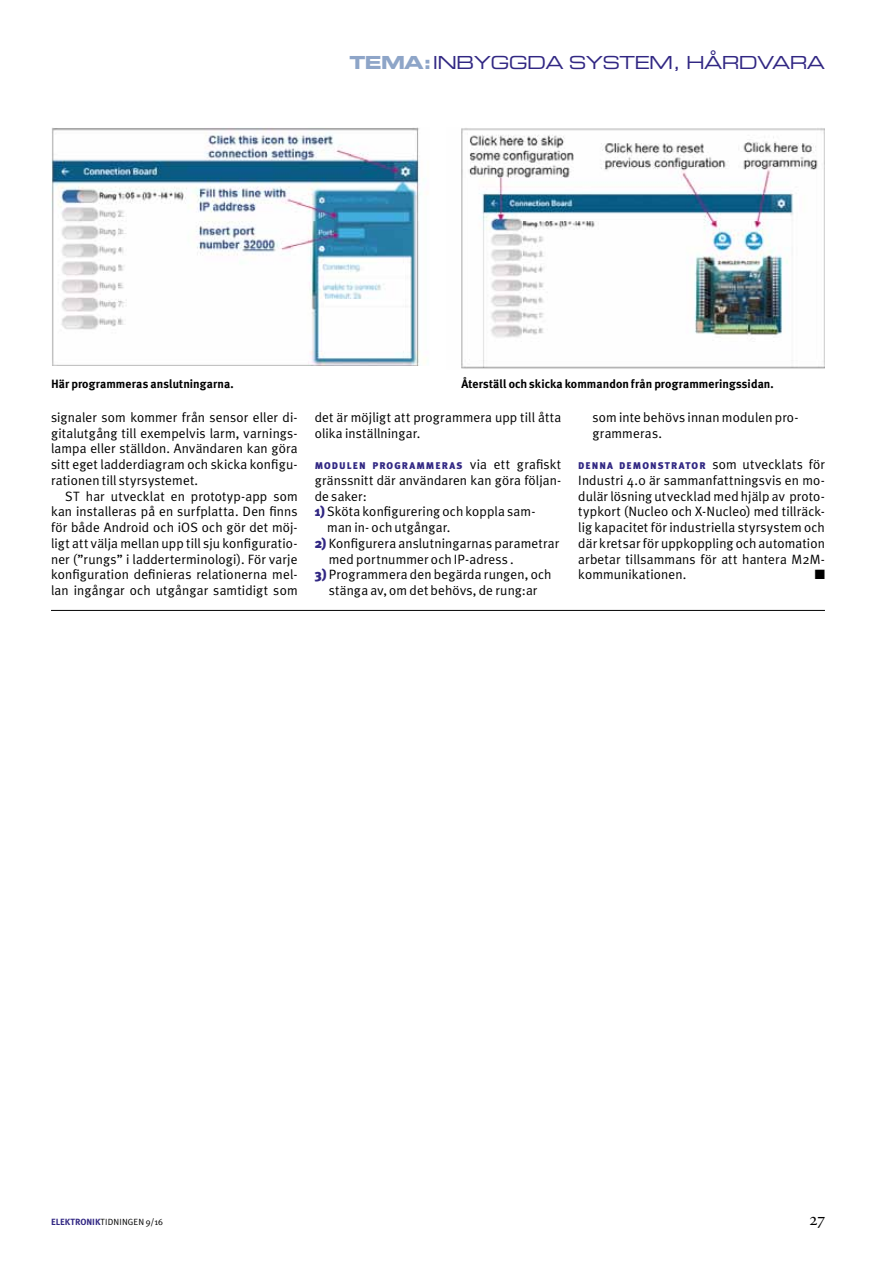
<style>
.page{position:relative;width:893px;height:1263px;background:#fff}
.page>*{position:absolute;margin:0;border:0;box-sizing:border-box;transform-origin:0 0}
.t1{font:18px "Eurostile Extended Two";letter-spacing:-.04em;color:#312783}
.t2{font:13.5px/15.8px "Meta Plus Normal";letter-spacing:.01em;color:#000}
.t3{font:13.5px "Zapf Dingbats ITC";color:#000}
.t4{font:700 12px "Meta Plus";letter-spacing:.01em;color:#000}
.t5{font:900 9.75px "Meta Plus";letter-spacing:.115em;color:#312783}
.t6{font:9px "Meta Plus Normal";letter-spacing:.015em;color:#000}
.s1{font-family:"Eurostile Bold Extended Two";color:#8ea5c8}
.s2{font-family:"Meta Plus Normal";font-weight:400;font-size:13.5px;color:#000}
.s3{font-family:"Meta Plus";font-weight:900;color:#312783}
.s4{font-family:"Meta Plus";font-weight:700;color:#312783}
</style>
<div class="page">
<hr style="left:51px;top:610px;width:774px;height:1px;background:#000">
<img style="left:461px;top:128px;width:364px;height:241px">
<img style="left:51px;top:128px;width:375px;height:238px">
<h1 class="t1" style="left:349px;top:51px;width:477px"><span class="s1">TEMA:</span>INBYGGDA SYSTEM, HÅRDVARA</h1>
<p class="t4" style="left:51px;top:377px;width:184px">Här programmeras anslutningarna.</p>
<p class="t4" style="left:461px;top:377px;width:314px">Återställ och skicka kommandon från programmeringssidan.</p>
<p class="t2" style="left:51px;top:409px;width:248px;text-align:justify">signaler som kommer från sensor eller di&shy;gitalutgång till exempelvis larm, varnings&shy;lampa eller ställdon. Användaren kan göra sitt eget ladderdiagram och skicka konfigu&shy;rationen till styrsystemet.</p>
<p class="t2" style="left:51px;top:488px;width:248px;text-align:justify;text-indent:14px">ST har utvecklat en prototyp-app som kan installeras på en surfplatta. Den finns för både Android och iOS och gör det möj&shy;ligt att välja mellan upp till sju konfiguratio&shy;ner (”rungs” i ladderterminologi). För varje konfiguration definieras relationerna mel&shy;lan ingångar och utgångar samtidigt som</p>
<p class="t2" style="left:315px;top:409px;width:248px">det är möjligt att programmera upp till åtta olika inställningar.</p>
<p class="t5" style="left:315px;top:460px;width:248px">MODULEN PROGRAMM ERAS <span class="s2">via ett grafiskt</span></p>
<p class="t2" style="left:315px;top:472px;width:248px">gränssnitt där användaren kan göra följan&shy;de saker:</p>
<p class="t2" style="left:327px;top:504px;width:210px;text-indent:-13px"><span class="s3">1)</span> Sköta konfigurering och koppla sam&shy;man in- och utgångar.</p>
<p class="t2" style="left:329px;top:535px;width:232px;text-indent:-14px"><span class="s3">2)</span> Konfigurera anslutningarnas parametrar med portnummer och IP-adress .</p>
<p class="t2" style="left:315px;top:567px;width:238px;text-align:center"><span class="s3">3)</span> Programmera den begärda rungen, och stänga av, om det behövs, de rung:ar</p>
<p class="t2" style="left:592px;top:409px;width:208px">som inte behövs innan modulen pro&shy;grammeras.</p>
<p class="t5" style="left:578px;top:460px;width:248px">DENNA DEMONSTRATOR <span class="s2">som utvecklats för</span></p>
<p class="t2" style="left:578px;top:472px;width:248px;text-align:justify">Industri 4.0 är sammanfattningsvis en mo&shy;dulär lösning utvecklad med hjälp av proto&shy;typkort (Nucleo och X-Nucleo) med tillräck&shy;lig kapacitet för industriella styrsystem och där kretsar för uppkoppling och automation arbetar tillsammans för att hantera M2M&shy;kommunikationen.</p>
<p class="t3" style="left:815px;top:568px;width:12px">■</p>
<p class="t6" style="left:51px;top:1216px;width:114px"><span class="s4">ELEKTRONIK</span>TIDNINGEN 9/16</p>
</div>
